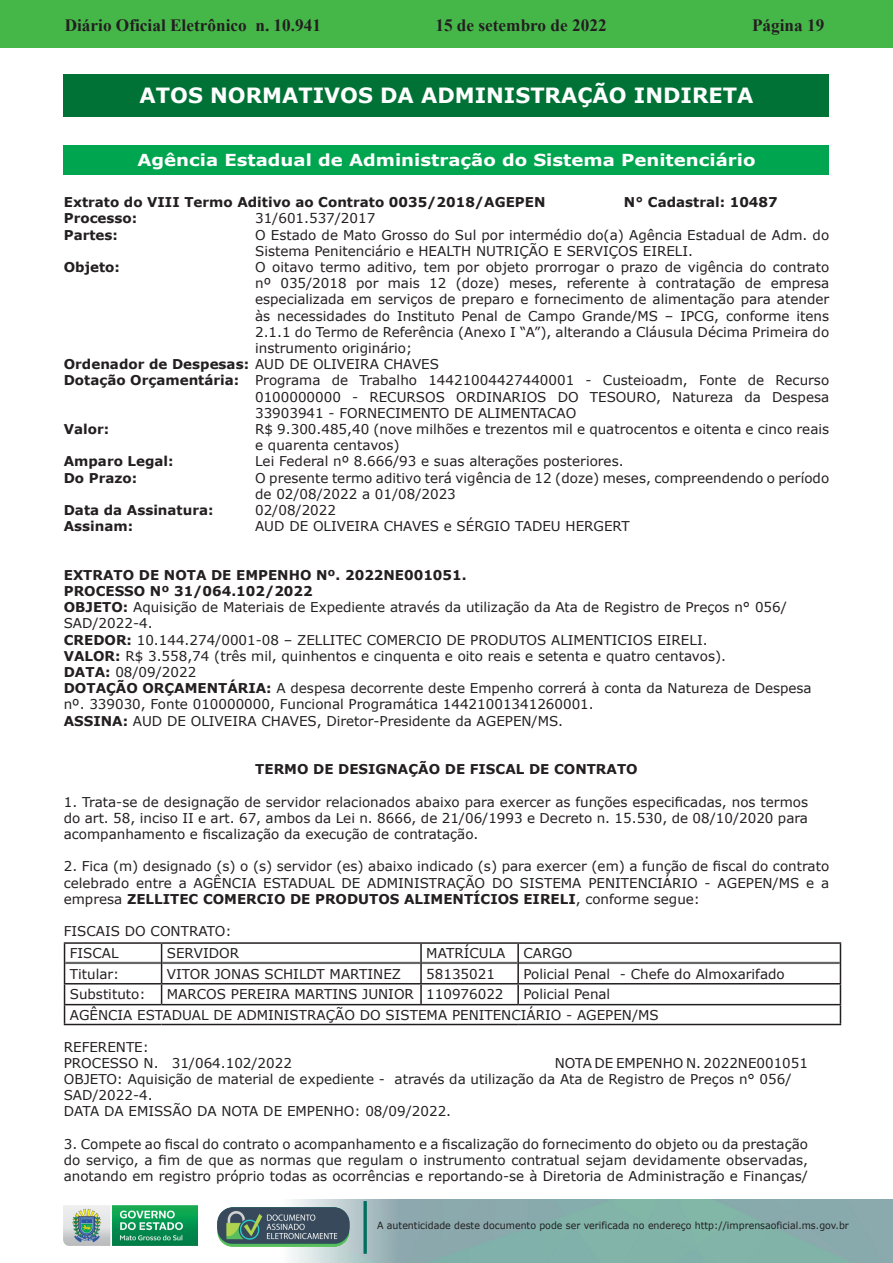
<style>
.page{position:relative;width:893px;height:1263px;background:#fff}
.page>*{position:absolute;margin:0;border:0;box-sizing:border-box;transform-origin:0 0}
.Atos_Normat_Adm_Dire{font:700 21px "Verdana";color:#fff}
.t1{font:700 17.25px "Times New Roman";color:#231f20}
.Atos_Normativos_da_A{font:700 16.5px "Verdana";color:#fff;scale:1.1 1}
.Recuo_de_corpo_de_te{font:13.5px/16.2px "Verdana";color:#231f20}
.Corpo_de_texto{font:13.5px/16.2px "Verdana";color:#231f20}
.Corpo_de_texto-2{font:700 13.5px "Verdana";color:#231f20}
.Default{font:13.5px/16.2px "Verdana";color:#231f20;text-align:justify}
.t2{font:9.9px "Verdana";color:#231f20;scale:.95 1}
.s1{font-weight:400}
.s2{font-weight:700}
</style>
<div class="page">
<div style="left:0;top:0;width:893px;height:48px;background:#45b749"></div>
<img style="left:63px;top:1199px;width:830px;height:64px">
<img style="left:364px;top:1202px;width:2px;height:51px">
<img style="left:218px;top:1207px;width:132px;height:39px">
<img style="left:64px;top:1205px;width:134px;height:41px">
<div style="left:64px;top:74px;width:765px;height:43px;background:#007236"></div>
<div style="left:64px;top:145px;width:765px;height:30px;background:#00a54f"></div>
<hr style="left:64px;top:942px;width:98px;height:2px;background:#231f20">
<hr style="left:162px;top:942px;width:259px;height:2px;background:#231f20">
<hr style="left:421px;top:942px;width:97px;height:2px;background:#231f20">
<hr style="left:518px;top:942px;width:323px;height:2px;background:#231f20">
<hr style="left:65px;top:962px;width:96px;height:2px;background:#666">
<hr style="left:162px;top:962px;width:258px;height:2px;background:#666">
<hr style="left:422px;top:962px;width:95px;height:2px;background:#666">
<hr style="left:519px;top:962px;width:321px;height:2px;background:#666">
<hr style="left:64px;top:983px;width:98px;height:1px;background:#231f20">
<hr style="left:162px;top:983px;width:259px;height:1px;background:#231f20">
<hr style="left:421px;top:983px;width:97px;height:1px;background:#231f20">
<hr style="left:518px;top:983px;width:323px;height:1px;background:#231f20">
<hr style="left:64px;top:1004px;width:98px;height:1px;background:#231f20">
<hr style="left:162px;top:1004px;width:259px;height:1px;background:#231f20">
<hr style="left:421px;top:1004px;width:97px;height:1px;background:#231f20">
<hr style="left:518px;top:1004px;width:323px;height:1px;background:#231f20">
<hr style="left:64px;top:1024px;width:98px;height:1px;background:#231f20">
<hr style="left:162px;top:1024px;width:259px;height:1px;background:#231f20">
<hr style="left:421px;top:1024px;width:97px;height:1px;background:#231f20">
<hr style="left:518px;top:1024px;width:323px;height:1px;background:#231f20">
<svg style="left:64px;top:944px;width:1px;height:80px"></svg>
<svg style="left:420px;top:944px;width:2px;height:19px"></svg>
<svg style="left:517px;top:944px;width:2px;height:19px"></svg>
<hr style="left:420px;top:963px;width:2px;height:20px;background:#231f20">
<hr style="left:517px;top:963px;width:2px;height:20px;background:#231f20">
<svg style="left:161px;top:944px;width:1px;height:60px"></svg>
<hr style="left:420px;top:984px;width:2px;height:20px;background:#231f20">
<hr style="left:517px;top:984px;width:2px;height:20px;background:#231f20">
<svg style="left:840px;top:944px;width:1px;height:80px"></svg>
<p class="t1" style="left:65px;top:13px;width:258px">Diário Oficial Eletrônico n. 10.941</p>
<p class="t1" style="left:435px;top:13px;width:173px">15 de setembro de 2022</p>
<p class="t1" style="left:752px;top:13px;width:74px">Página 19</p>
<p class="Atos_Normat_Adm_Dire" style="left:140px;top:81px;width:615px">ATOS NORMATIVOS DA ADMINISTRAÇÃO INDIRETA</p>
<p class="Atos_Normativos_da_A" style="left:137px;top:149px;width:563px">Agência Estadual de Administração do Sistema Penitenciário</p>
<p class="Corpo_de_texto-2" style="left:64px;top:193px;width:483px">Extrato do VIII Termo Aditivo ao Contrato 0035/2018/AGEPEN</p>
<p class="Corpo_de_texto-2" style="left:624px;top:193px;width:155px">N° Cadastral: 10487</p>
<p class="Corpo_de_texto-2" style="left:64px;top:209px;width:75px">Processo:</p>
<p class="Recuo_de_corpo_de_te" style="left:255px;top:210px;width:122px">31/601.537/2017</p>
<p class="Corpo_de_texto-2" style="left:64px;top:225px;width:56px">Partes:</p>
<p class="Recuo_de_corpo_de_te" style="left:255px;top:226px;width:576px">O Estado de Mato Grosso do Sul por intermédio do(a) Agência Estadual de Adm. do<br>Sistema Penitenciário e HEALTH NUTRIÇÃO E SERVIÇOS EIRELI.</p>
<p class="Corpo_de_texto-2" style="left:64px;top:258px;width:58px">Objeto:</p>
<p class="Recuo_de_corpo_de_te" style="left:255px;top:259px;width:576px;text-align:justify">O oitavo termo aditivo, tem por objeto prorrogar o prazo de vigência do contrato nº 035/2018 por mais 12 (doze) meses, referente à contratação de empresa especializada em serviços de preparo e fornecimento de alimentação para atender às necessidades do Instituto Penal de Campo Grande/MS – IPCG, conforme itens 2.1.1 do Termo de Referência (Anexo I “A”), alterando a Cláusula Décima Primeira do instrumento originário;</p>
<p class="Corpo_de_texto-2" style="left:64px;top:355px;width:377px">Ordenador de Despesas: <span class="s1">AUD DE OLIVEIRA CHAVES</span></p>
<p class="Recuo_de_corpo_de_te" style="left:255px;top:372px;width:576px;text-align:justify;text-indent:-191px"><span class="s2">Dotação Orçamentária:</span> Programa de Trabalho 14421004427440001 - Custeioadm, Fonte de Recurso 0100000000 - RECURSOS ORDINARIOS DO TESOURO, Natureza da Despesa 33903941 - FORNECIMENTO DE ALIMENTACAO</p>
<p class="Corpo_de_texto-2" style="left:64px;top:420px;width:47px">Valor:</p>
<p class="Recuo_de_corpo_de_te" style="left:255px;top:421px;width:576px">R$ 9.300.485,40 (nove milhões e trezentos mil e quatrocentos e oitenta e cinco reais e quarenta centavos)</p>
<p class="Corpo_de_texto-2" style="left:64px;top:452px;width:111px">Amparo Legal:</p>
<p class="Recuo_de_corpo_de_te" style="left:255px;top:453px;width:370px">Lei Federal nº 8.666/93 e suas alterações posteriores.</p>
<p class="Corpo_de_texto-2" style="left:64px;top:468px;width:75px">Do Prazo:</p>
<p class="Recuo_de_corpo_de_te" style="left:255px;top:469px;width:576px">O presente termo aditivo terá vigência de 12 (doze) meses, compreendendo o período de 02/08/2022 a 01/08/2023</p>
<p class="Corpo_de_texto-2" style="left:64px;top:501px;width:151px">Data da Assinatura:</p>
<p class="Recuo_de_corpo_de_te" style="left:255px;top:502px;width:82px">02/08/2022</p>
<p class="Corpo_de_texto-2" style="left:64px;top:517px;width:71px">Assinam:</p>
<p class="Recuo_de_corpo_de_te" style="left:255px;top:518px;width:376px">AUD DE OLIVEIRA CHAVES e SÉRGIO TADEU HERGERT</p>
<p class="Corpo_de_texto-2" style="left:64px;top:565px;width:404px">EXTRATO DE NOTA DE EMPENHO Nº. 2022NE001051.</p>
<p class="Corpo_de_texto-2" style="left:64px;top:582px;width:250px">PROCESSO Nº 31/064.102/2022</p>
<p class="Corpo_de_texto" style="left:64px;top:599px;width:725px"><span class="s2">OBJETO:</span> Aquisição de Materiais de Expediente através da utilização da Ata de Registro de Preços n° 056/<br>SAD/2022-4.</p>
<p class="Corpo_de_texto" style="left:64px;top:631px;width:645px"><span class="s2">CREDOR:</span> 10.144.274/0001-08 – ZELLITEC COMERCIO DE PRODUTOS ALIMENTICIOS EIRELI.</p>
<p class="Corpo_de_texto" style="left:64px;top:648px;width:664px"><span class="s2">VALOR:</span> R$ 3.558,74 (três mil, quinhentos e cinquenta e oito reais e setenta e quatro centavos).</p>
<p class="Corpo_de_texto" style="left:64px;top:664px;width:134px"><span class="s2">DATA:</span> 08/09/2022</p>
<p class="Corpo_de_texto" style="left:64px;top:680px;width:749px"><span class="s2">DOTAÇÃO ORÇAMENTÁRIA:</span> A despesa decorrente deste Empenho correrá à conta da Natureza de Despesa nº. 339030, Fonte 010000000, Funcional Programática 14421001341260001.</p>
<p class="Corpo_de_texto" style="left:64px;top:712px;width:501px"><span class="s2">ASSINA:</span> AUD DE OLIVEIRA CHAVES, Diretor-Presidente da AGEPEN/MS.</p>
<p class="Corpo_de_texto-2" style="left:255px;top:760px;width:384px">TERMO DE DESIGNAÇÃO DE FISCAL DE CONTRATO</p>
<p class="Recuo_de_corpo_de_te" style="left:64px;top:793px;width:746px;text-align:justify">1. Trata-se de designação de servidor relacionados abaixo para exercer as funções especificadas, nos termos do art. 58, inciso II e art. 67, ambos da Lei n. 8666, de 21/06/1993 e Decreto n. 15.530, de 08/10/2020 para acompanhamento e fiscalização da execução de contratação.</p>
<p class="Default" style="left:64px;top:858px;width:767px">2. Fica (m) designado (s) o (s) servidor (es) abaixo indicado (s) para exercer (em) a função de fiscal do contrato celebrado entre a AGÊNCIA ESTADUAL DE ADMINISTRAÇÃO DO SISTEMA PENITENCIÁRIO - AGEPEN/MS e a empresa <span class="s2">ZELLITEC COMERCIO DE PRODUTOS ALIMENTÍCIOS EIRELI</span>, conforme segue:</p>
<p class="Recuo_de_corpo_de_te" style="left:64px;top:923px;width:169px">FISCAIS DO CONTRATO:</p>
<p class="Recuo_de_corpo_de_te" style="left:70px;top:945px;width:50px">FISCAL</p>
<p class="Recuo_de_corpo_de_te" style="left:167px;top:945px;width:74px">SERVIDOR</p>
<p class="Recuo_de_corpo_de_te" style="left:426px;top:945px;width:81px">MATRÍCULA</p>
<p class="Recuo_de_corpo_de_te" style="left:523px;top:945px;width:51px">CARGO</p>
<p class="Recuo_de_corpo_de_te" style="left:70px;top:965px;width:51px">Titular:</p>
<p class="Recuo_de_corpo_de_te" style="left:167px;top:965px;width:236px">VITOR JONAS SCHILDT MARTINEZ</p>
<p class="Recuo_de_corpo_de_te" style="left:426px;top:965px;width:70px">58135021</p>
<p class="Recuo_de_corpo_de_te" style="left:523px;top:965px;width:263px">Policial Penal - Chefe do Almoxarifado</p>
<p class="Recuo_de_corpo_de_te" style="left:70px;top:986px;width:77px">Substituto:</p>
<p class="Recuo_de_corpo_de_te" style="left:167px;top:986px;width:249px">MARCOS PEREIRA MARTINS JUNIOR</p>
<p class="Recuo_de_corpo_de_te" style="left:426px;top:986px;width:79px">110976022</p>
<p class="Recuo_de_corpo_de_te" style="left:523px;top:986px;width:88px">Policial Penal</p>
<p class="Recuo_de_corpo_de_te" style="left:70px;top:1006px;width:590px">AGÊNCIA ESTADUAL DE ADMINISTRAÇÃO DO SISTEMA PENITENCIÁRIO - AGEPEN/MS</p>
<p class="Recuo_de_corpo_de_te" style="left:64px;top:1038px;width:87px">REFERENTE:</p>
<p class="Recuo_de_corpo_de_te" style="left:64px;top:1055px;width:230px">PROCESSO N. 31/064.102/2022</p>
<p class="Recuo_de_corpo_de_te" style="left:555px;top:1055px;width:255px">NOTA DE EMPENHO N. 2022NE001051</p>
<p class="Recuo_de_corpo_de_te" style="left:64px;top:1071px;width:729px">OBJETO: Aquisição de material de expediente - através da utilização da Ata de Registro de Preços n° 056/<br>SAD/2022-4.</p>
<p class="Recuo_de_corpo_de_te" style="left:64px;top:1103px;width:389px">DATA DA EMISSÃO DA NOTA DE EMPENHO: 08/09/2022.</p>
<p class="Recuo_de_corpo_de_te" style="left:64px;top:1136px;width:746px;text-align:justify">3. Compete ao fiscal do contrato o acompanhamento e a fiscalização do fornecimento do objeto ou da prestação do serviço, a fim de que as normas que regulam o instrumento contratual sejam devidamente observadas, anotando em registro próprio todas as ocorrências e reportando-se à Diretoria de Administração e Finanças/</p>
<p class="t2" style="left:377px;top:1219px;width:498px">A autenticidade deste documento pode ser verificada no endereço http://imprensaoficial.ms.gov.br</p>
</div>
